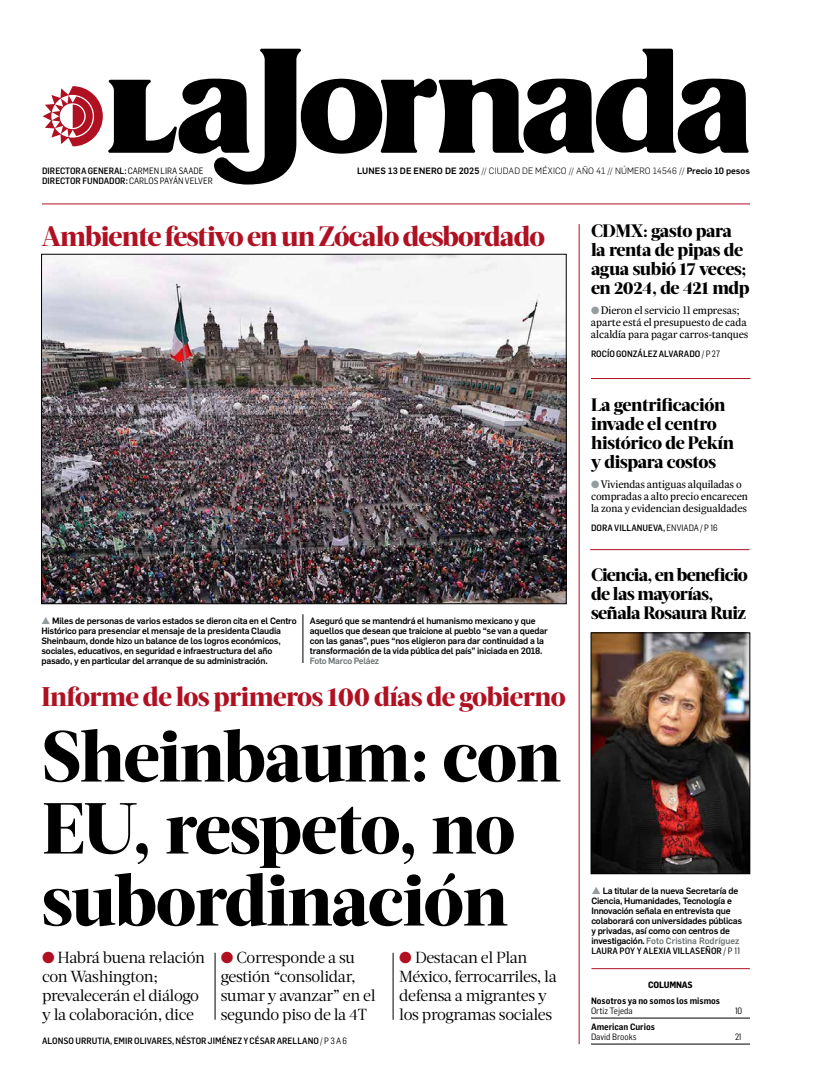
<style>
.page{position:relative;width:822px;height:1089px;background:#fff}
.page>*{position:absolute;margin:0;border:0;box-sizing:border-box;transform-origin:0 0}
.t1{font:800 72px/72px "Acta Headline";letter-spacing:-.02em;color:#000}
.t2{font:800 28px "Acta Headline";letter-spacing:-.03em;color:#af1122}
.t3{font:800 27px "Acta Headline";letter-spacing:-.02em;color:#af1122}
.t4{font:800 18px/19px "Acta Headline";letter-spacing:-.02em;color:#000}
.t5{font:16px/19px "Acta Deck";letter-spacing:-.02em;color:#000}
.t6{font:11px/12px "Expresso Tx";letter-spacing:-.01em;color:#000}
.t7{font:500 9px/10px "Flama";letter-spacing:-.02em;color:#000}
.t8{font:500 9px "Flama Semicond";color:#000}
.t9{font:300 9px "Flama";letter-spacing:.01em;color:#000}
.t10{font:600 9px "Flama Semicond";color:#000}
.t11{font:9px "Flama Semicond";color:#000}
.t12{font:500 9px "Flama";letter-spacing:-.03em;color:#6d7373}
.t13{font:700 9px "Flama Semicond";letter-spacing:-.02em;color:#000}
.s1{font-weight:400}
.s2{font-weight:500}
.s3{color:#959c9d}
.s4{color:#af1122}
.s5{color:#6d7373}
</style>
<div class="page">
<svg style="left:43px;top:49px;width:706px;height:136px"></svg>
<hr style="left:42px;top:203px;width:708px;height:1px;background:#af1122">
<hr style="left:579px;top:224px;width:1px;height:820px;background:#af1122">
<hr style="left:393px;top:953px;width:1px;height:67px;background:#000">
<hr style="left:215px;top:953px;width:1px;height:67px;background:#000">
<hr style="left:591px;top:378px;width:159px;height:1px;background:#af1122">
<hr style="left:591px;top:968px;width:159px;height:1px;background:#af1122">
<hr style="left:590px;top:549px;width:160px;height:1px;background:#af1122">
<img style="left:43px;top:256px;width:521px;height:346px">
<hr style="left:303px;top:614px;width:1px;height:49px;background:#000">
<hr style="left:591px;top:1018px;width:159px;height:1px;background:#000">
<hr style="left:591px;top:1044px;width:159px;height:1px;background:#000">
<img style="left:593px;top:635px;width:155px;height:237px">
<div style="left:591px;top:633px;width:159px;height:241px;border:1px solid #000"></div>
<p class="t8" style="left:42px;top:165px;width:163px">DIRECTORA GENERAL: <span class="s1">CARMEN LIRA SAADE</span></p>
<p class="t9" style="left:357px;top:164px;width:394px"><span class="s2">Lunes 13 de enero de 2025</span> // CIUDAD DE MÉXICO // AÑO 41 // NÚM ERO 14546 // <span class="s2">Precio 10 pesos</span></p>
<p class="t8" style="left:42px;top:175px;width:172px">DIRECTOR FUNDADOR: <span class="s1">CARLOS PAYÁN VELVER</span></p>
<h2 class="t2" style="left:41px;top:219px;width:505px">Ambiente festivo en un Zócalo desbordado</h2>
<p class="t7" style="left:41px;top:615px;width:257px"><span class="s3">▲</span> Miles de personas de varios estados se dieron cita en el Centro Histórico para presenciar el mensaje de la presidenta Claudia Sheinbaum, donde hizo un balance de los logros económicos, sociales, educativos, en seguridad e infraestructura del año pasado, y en particular del arranque de su administración.</p>
<p class="t7" style="left:310px;top:615px;width:239px">Aseguró que se mantendrá el humanismo mexicano y que aquellos que desean que traicione al pueblo “se van a quedar con las ganas”, pues “nos eligieron para dar continuidad a la transformación de la vida pública del país” iniciada en 2018.</p>
<p class="t12" style="left:310px;top:654px;width:71px">Foto Marco Peláez</p>
<h3 class="t3" style="left:41px;top:681px;width:526px">Informe de los primeros 100 días de gobierno</h3>
<h1 class="t1" style="left:42px;top:721px;width:520px">Sheinbaum: con<br>EU, respeto, no subordinación</h1>
<h3 class="t5" style="left:42px;top:948px;width:164px"><span class="s4">●</span> Habrá buena relación con Washington; prevalecerán el diálogo y la colaboración, dice</h3>
<h3 class="t5" style="left:221px;top:948px;width:156px"><span class="s4">●</span> Corresponde a su gestión “consolidar, sumar y avanzar” en el segundo piso de la 4T</h3>
<h3 class="t5" style="left:399px;top:948px;width:159px"><span class="s4">●</span> Destacan el Plan<br>México, ferrocarriles, la defensa a migrantes y los programas sociales</h3>
<p class="t8" style="left:42px;top:1035px;width:307px">ALONSO URRUTIA, EMIR OLIVARES, NÉSTOR JIMÉNEZ Y CÉSAR ARELLANO <span class="s1">/ P 3 A 6</span></p>
<h3 class="t4" style="left:591px;top:222px;width:160px">CDMX: gasto para la renta de pipas de agua subió 17 veces; en 2024, de 421 mdp</h3>
<p class="t6" style="left:591px;top:304px;width:159px"><span class="s3">●</span> Dieron el servicio 11 empresas; aparte está el presupuesto de cada alcaldía para pagar carros-tanques</p>
<p class="t8" style="left:591px;top:348px;width:131px">ROCÍO GONZÁLEZ ALVARADO <span class="s1">/ P 27</span></p>
<h3 class="t4" style="left:591px;top:395px;width:144px">La gentrificación invade el centro histórico de Pekín y dispara costos</h3>
<p class="t6" style="left:591px;top:478px;width:158px"><span class="s3">●</span> Viviendas antiguas alquiladas o compradas a alto precio encarecen la zona y evidencian desigualdades</p>
<p class="t8" style="left:591px;top:522px;width:128px">DORA VILLANUEVA, <span class="s1">ENVIADA / P 16</span></p>
<h3 class="t4" style="left:591px;top:566px;width:158px">Ciencia, en beneficio de las mayorías, señala Rosaura Ruiz</h3>
<p class="t7" style="left:591px;top:885px;width:152px;text-indent:11px">La titular de la nueva Secretaría de Ciencia, Humanidades, Tecnología e Innovación señala en entrevista que colaborará con universidades públicas y privadas, así como con centros de investigación. <span class="s5">Foto Cristina Rodríguez</span></p>
<p class="t8" style="left:591px;top:945px;width:150px">LAURA POY Y ALEXIA VILLASEÑOR <span class="s1">/ P 11</span></p>
<p class="t13" style="left:648px;top:979px;width:46px">COLUMNAS</p>
<p class="t10" style="left:591px;top:995px;width:131px">Nosotros ya no somos los mismos</p>
<p class="t11" style="left:591px;top:1005px;width:43px">ORTIZ TEJEDA</p>
<p class="t11" style="left:735px;top:1005px;width:9px">10</p>
<p class="t10" style="left:591px;top:1021px;width:65px">American Curios</p>
<p class="t11" style="left:591px;top:1031px;width:47px">DAVID BROOKS</p>
<p class="t11" style="left:735px;top:1031px;width:8px">21</p>
</div>
